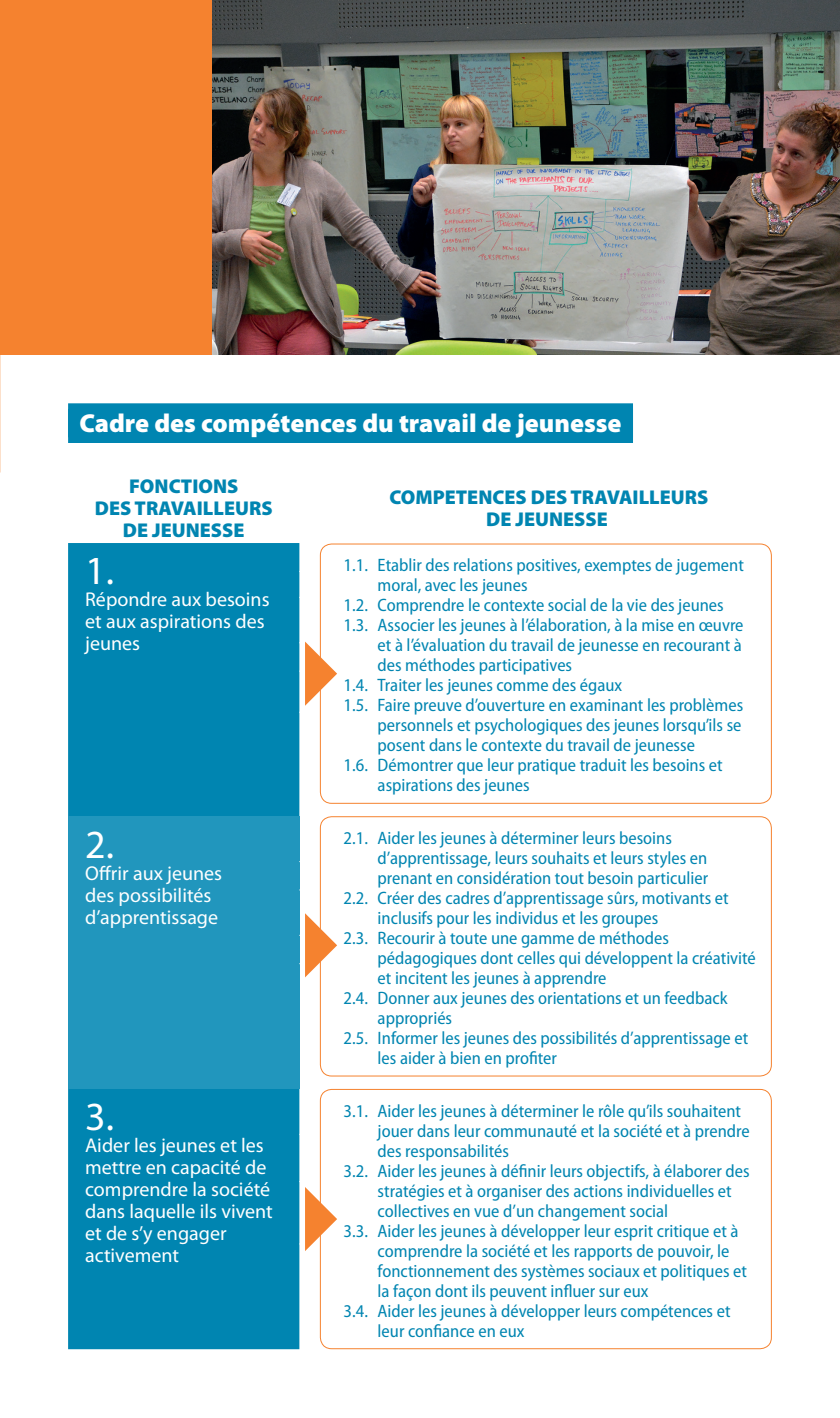
<style>
.page{position:relative;width:840px;height:1418px;background:#fff}
.page>*{position:absolute;margin:0;border:0;box-sizing:border-box;transform-origin:0 0}
.t1{font:40px "Myriad Pro";color:#fff}
.t2{font:900 26px "Myriad Pro";color:#fff}
.t3{font:20px/22px "Myriad Pro";color:#fff}
.t4{font:900 20px/22px "Myriad Pro";color:#0085b1;text-align:center}
.t5{font:semi-condensed 18px "Myriad Pro";color:#0085b1}
</style>
<div class="page">
<div style="left:0;top:0;width:839px;height:354px;background:#f5822f"></div>
<img style="left:213px;top:0;width:626px;height:354px">
<div style="left:68px;top:543px;width:231px;height:806px;background:#0085b1"></div>
<div style="left:68px;top:816px;width:231px;height:272px;background:#2196bd"></div>
<svg style="left:299px;top:641px;width:38px;height:64px"></svg>
<svg style="left:299px;top:913px;width:38px;height:64px"></svg>
<svg style="left:299px;top:1181px;width:38px;height:70px"></svg>
<div style="left:320px;top:543px;width:451px;height:260px;border:1px solid #f5822f;border-radius:11px"></div>
<div style="left:320px;top:816px;width:451px;height:260px;border:1px solid #f5822f;border-radius:11px"></div>
<div style="left:320px;top:1088px;width:451px;height:261px;border:1px solid #f5822f;border-radius:11px"></div>
<div style="left:68px;top:403px;width:564px;height:34px;background:#0085b1"></div>
<div style="left:68px;top:409px;width:564px;height:34px;background:#0085b1"></div>
<h2 class="t2" style="left:79px;top:405px;width:543px">Cadre des compétences du travail de jeunesse</h2>
<p class="t4" style="left:95px;top:475px;width:179px">FONCTIONS<br>DES TRAVAILLEURS<br>DE JEUNESSE</p>
<p class="t4" style="left:389px;top:486px;width:320px">COMPETENCES DES TRAVAILLEURS<br>DE JEUNESSE</p>
<h1 class="t1" style="left:85px;top:546px;width:30px">1.</h1>
<p class="t3" style="left:85px;top:588px;width:186px">Répondre aux besoins et aux aspirations des jeunes</p>
<p class="t5" style="left:343px;top:554px;width:401px">1.1. Etablir des relations positives, exemptes de jugement</p>
<p class="t5" style="left:377px;top:574px;width:151px">moral, avec les jeunes</p>
<p class="t5" style="left:343px;top:594px;width:381px">1.2. Comprendre le contexte social de la vie des jeunes</p>
<p class="t5" style="left:343px;top:614px;width:401px">1.3. Associer les jeunes à l’élaboration, à la mise en œuvre</p>
<p class="t5" style="left:377px;top:634px;width:365px">et à l’évaluation du travail de jeunesse en recourant à</p>
<p class="t5" style="left:377px;top:654px;width:196px">des méthodes participatives</p>
<p class="t5" style="left:343px;top:674px;width:280px">1.4. Traiter les jeunes comme des égaux</p>
<p class="t5" style="left:343px;top:694px;width:401px">1.5. Faire preuve d’ouverture en examinant les problèmes</p>
<p class="t5" style="left:377px;top:714px;width:365px">personnels et psychologiques des jeunes lorsqu’ils se</p>
<p class="t5" style="left:377px;top:734px;width:319px">posent dans le contexte du travail de jeunesse</p>
<p class="t5" style="left:343px;top:754px;width:380px">1.6. Démontrer que leur pratique traduit les besoins et</p>
<p class="t5" style="left:377px;top:774px;width:153px">aspirations des jeunes</p>
<p class="t5" style="left:343px;top:827px;width:330px">2.1. Aider les jeunes à déterminer leurs besoins</p>
<p class="t5" style="left:377px;top:847px;width:331px">d’apprentissage, leurs souhaits et leurs styles en</p>
<p class="t5" style="left:377px;top:867px;width:332px">prenant en considération tout besoin particulier</p>
<p class="t5" style="left:343px;top:887px;width:386px">2.2. Créer des cadres d’apprentissage sûrs, motivants et</p>
<p class="t5" style="left:377px;top:907px;width:282px">inclusifs pour les individus et les groupes</p>
<p class="t5" style="left:343px;top:927px;width:327px">2.3. Recourir à toute une gamme de méthodes</p>
<p class="t5" style="left:377px;top:947px;width:379px">pédagogiques dont celles qui développent la créativité</p>
<p class="t5" style="left:377px;top:967px;width:230px">et incitent les jeunes à apprendre</p>
<p class="t5" style="left:343px;top:987px;width:385px">2.4. Donner aux jeunes des orientations et un feedback</p>
<p class="t5" style="left:377px;top:1007px;width:76px">appropriés</p>
<p class="t5" style="left:343px;top:1027px;width:406px">2.5. Informer les jeunes des possibilités d’apprentissage et</p>
<p class="t5" style="left:377px;top:1047px;width:181px">les aider à bien en profiter</p>
<p class="t5" style="left:343px;top:1099px;width:399px">3.1. Aider les jeunes à déterminer le rôle qu’ils souhaitent</p>
<p class="t5" style="left:377px;top:1119px;width:373px">jouer dans leur communauté et la société et à prendre</p>
<p class="t5" style="left:377px;top:1139px;width:133px">des responsabilités</p>
<p class="t5" style="left:343px;top:1159px;width:407px">3.2. Aider les jeunes à définir leurs objectifs, à élaborer des</p>
<p class="t5" style="left:377px;top:1179px;width:355px">stratégies et à organiser des actions individuelles et</p>
<p class="t5" style="left:377px;top:1199px;width:292px">collectives en vue d’un changement social</p>
<p class="t5" style="left:343px;top:1219px;width:396px">3.3. Aider les jeunes à développer leur esprit critique et à</p>
<p class="t5" style="left:377px;top:1239px;width:353px">comprendre la société et les rapports de pouvoir, le</p>
<p class="t5" style="left:377px;top:1259px;width:370px">fonctionnement des systèmes sociaux et politiques et</p>
<p class="t5" style="left:377px;top:1279px;width:272px">la façon dont ils peuvent influer sur eux</p>
<p class="t5" style="left:343px;top:1299px;width:388px">3.4. Aider les jeunes à développer leurs compétences et</p>
<p class="t5" style="left:377px;top:1319px;width:148px">leur confiance en eux</p>
<h1 class="t1" style="left:85px;top:819px;width:30px">2.</h1>
<p class="t3" style="left:85px;top:861px;width:138px">Offrir aux jeunes des possibilités d’apprentissage</p>
<h1 class="t1" style="left:85px;top:1092px;width:30px">3.</h1>
<p class="t3" style="left:85px;top:1134px;width:189px">Aider les jeunes et les mettre en capacité de comprendre la société dans laquelle ils vivent et de s’y engager activement</p>
</div>
